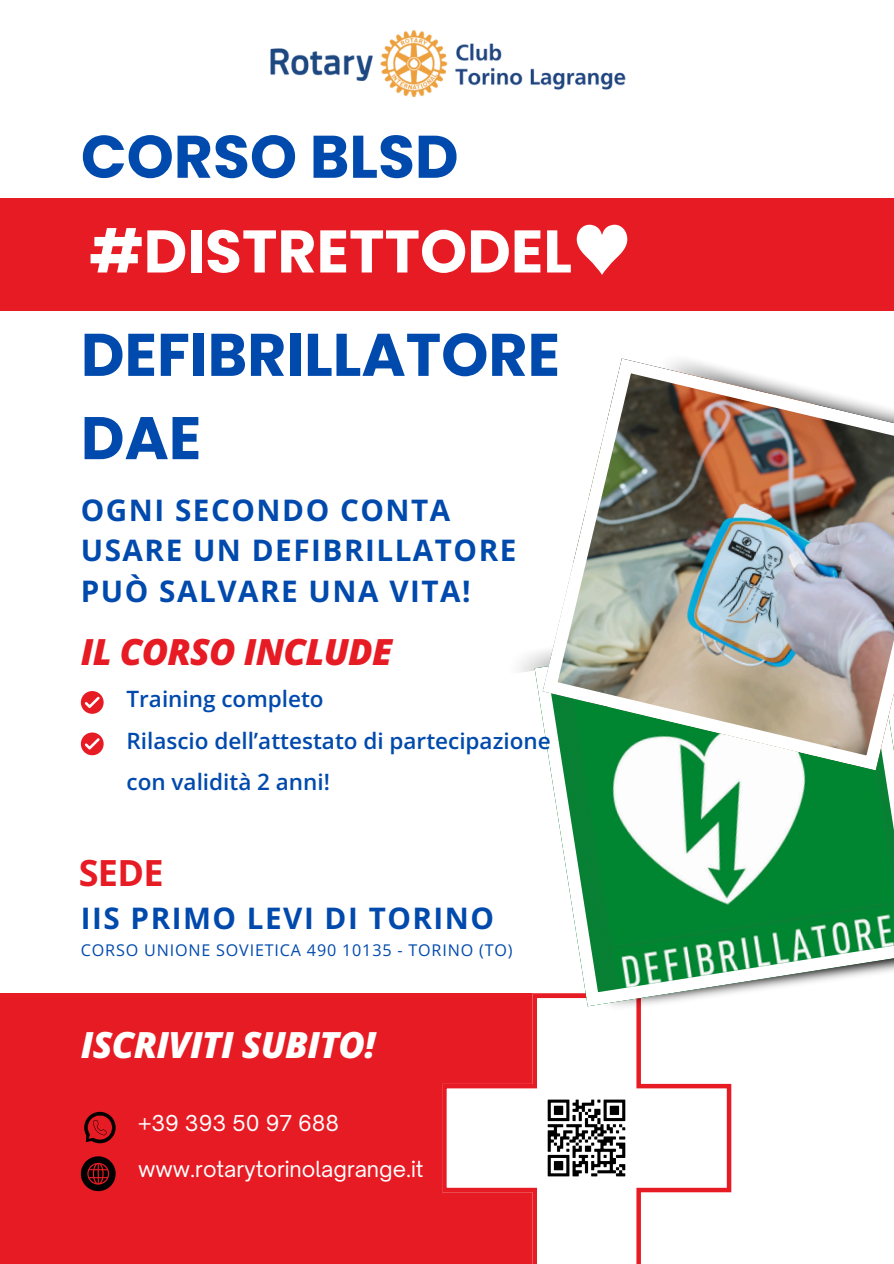
<style>
.page{position:relative;width:894px;height:1264px;background:#fff}
.page>*{position:absolute;margin:0;border:0;box-sizing:border-box;transform-origin:0 0}
.t1{font:700 60px/83.2px "Poppins";color:#004aad}
.t2{font:700 60px "Poppins";color:#fff}
.t3{font:italic 800 36px "Open Sans";letter-spacing:-.02em;color:#fff}
.t4{font:italic 800 36px "Open Sans";letter-spacing:-.02em;color:#e71b24}
.t5{font:700 36px "Open Sans";color:#e71b24}
.t6{font:700 29.7px/40.5px "Open Sans";letter-spacing:.05em;color:#004aad}
.t7{font:600 22.5px/41.7px "Open Sans";color:#004aad}
.t8{font:21.15px "Open Sauce One";color:#fff}
.t9{font:21px "Open Sauce One";color:#fff}
.t10{font:16.2px "Open Sans";letter-spacing:.05em;color:#004aad}
.s1{font-family:"Noto Sans CJ Ksc"}
</style>
<div class="page">
<div style="left:0;top:993px;width:599px;height:270px;background:#e71b24"></div>
<div style="left:0;top:198px;width:893px;height:112px;background:#e71b24"></div>
<svg style="left:442px;top:993px;width:289px;height:270px"></svg>
<img style="left:563px;top:1006px;width:168px;height:12px">
<svg style="left:534px;top:649px;width:359px;height:357px"></svg>
<svg style="left:81px;top:1156px;width:35px;height:35px"></svg>
<svg style="left:81px;top:691px;width:22px;height:22px"></svg>
<svg style="left:81px;top:732px;width:22px;height:23px"></svg>
<img style="left:270px;top:30px;width:356px;height:67px">
<svg style="left:84px;top:1111px;width:32px;height:32px"></svg>
<img style="left:542px;top:358px;width:351px;height:412px">
<img style="left:538px;top:1090px;width:96px;height:95px">
<p class="t1" style="left:81px;top:115px;width:379px">CORSO BLSD</p>
<p class="t2" style="left:89px;top:209px;width:544px">#DISTRETTODEL<span class="s1">♥</span></p>
<p class="t1" style="left:81px;top:313px;width:480px">DEFIBRILLATORE<br>DAE</p>
<h2 class="t6" style="left:81px;top:489px;width:437px">OGNI SECONDO CONTA<br>USARE UN DEFIBRILLATORE<br>PUÒ SALVARE UNA VITA!</h2>
<p class="t4" style="left:81px;top:626px;width:313px">IL CORSO INCLUDE</p>
<h3 class="t7" style="left:126px;top:677px;width:425px">Training completo<br>Rilascio dell’attestato di partecipazione</h3>
<p class="t7" style="left:126px;top:760px;width:205px">con validità 2 anni!</p>
<p class="t5" style="left:79px;top:847px;width:86px">SEDE</p>
<h2 class="t6" style="left:81px;top:896px;width:414px">IIS PRIMO LEVI DI TORINO</h2>
<p class="t10" style="left:81px;top:939px;width:433px">CORSO UNIONE SOVIETICA 490 10135 - TORINO (TO)</p>
<h3 class="t3" style="left:81px;top:1019px;width:296px">ISCRIVITI SUBITO!</h3>
<h4 class="t9" style="left:138px;top:1110px;width:203px">+39 393 50 97 688</h4>
<p class="t8" style="left:138px;top:1156px;width:287px">www.rotarytorinolagrange.it</p>
</div>
